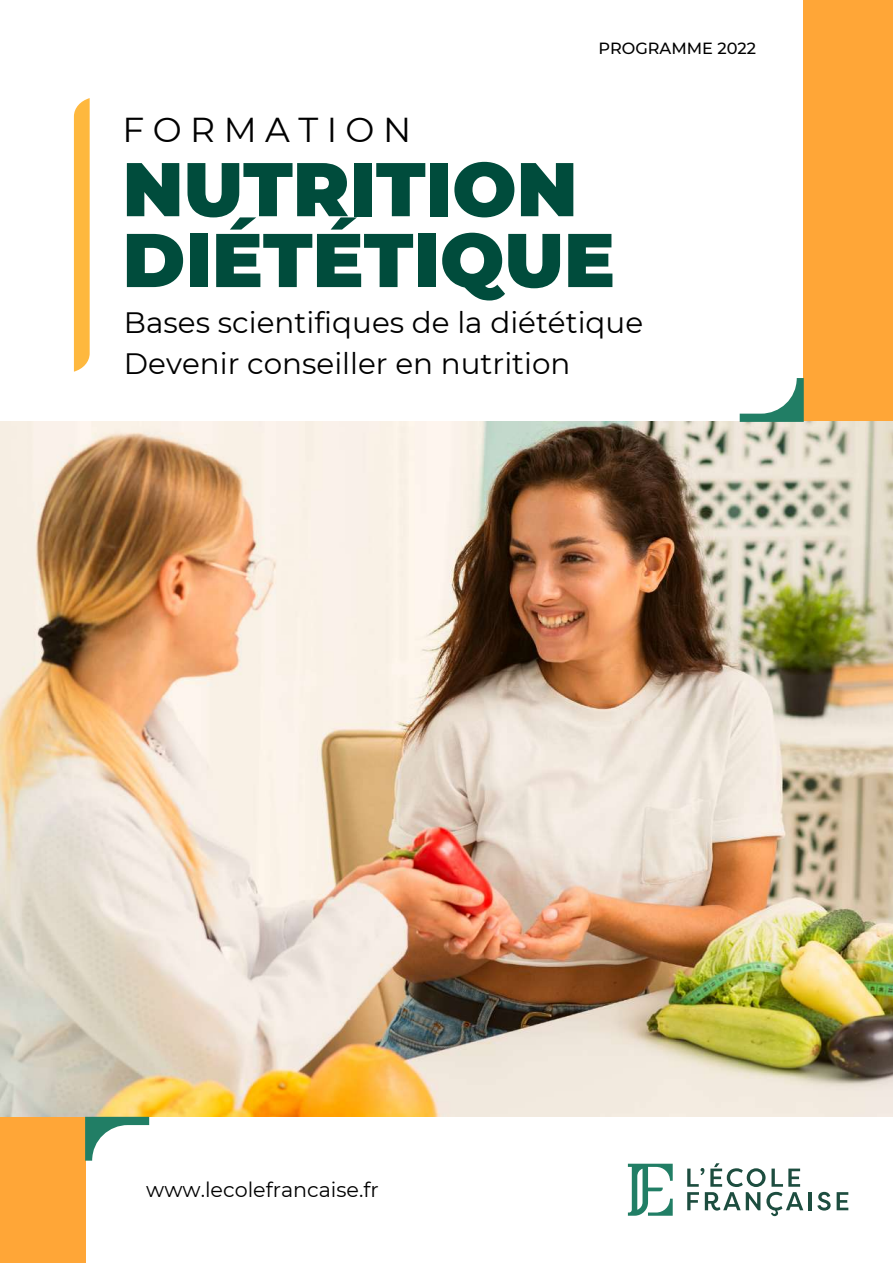
<style>
.page{position:relative;width:893px;height:1264px;background:#fff}
.page>*{position:absolute;margin:0;border:0;box-sizing:border-box;transform-origin:0 0}
.t1{font:900 75.9px/70.8px "Montserrat";color:#004c3c}
.t2{font:34.5px "Montserrat";letter-spacing:.245em;color:#000}
.t3{font:29.4px/40px "Montserrat";color:#000}
.t4{font:20.7px "Montserrat";color:#000}
.t5{font:500 16.2px "Montserrat";color:#000}
</style>
<div class="page">
<div style="left:803px;top:0;width:89px;height:511px;background:#ffa637"></div>
<div style="left:0;top:984px;width:85px;height:278px;background:#ffa637"></div>
<img style="left:0;top:422px;width:892px;height:694px">
<svg style="left:628px;top:1163px;width:44px;height:52px"></svg>
<svg style="left:687px;top:1163px;width:116px;height:53px"></svg>
<hr style="left:808px;top:1192px;width:3px;height:18px;background:#1d4d3f">
<svg style="left:817px;top:1191px;width:13px;height:19px"></svg>
<svg style="left:836px;top:1192px;width:12px;height:18px"></svg>
<svg style="left:74px;top:98px;width:16px;height:273px;background:#febb48"></svg>
<svg style="left:85px;top:1116px;width:64px;height:44px"></svg>
<svg style="left:739px;top:378px;width:64px;height:44px"></svg>
<p class="t5" style="left:598px;top:38px;width:159px">PROGRAMME 2022</p>
<p class="t2" style="left:122px;top:109px;width:290px">FORMATION</p>
<h1 class="t1" style="left:122px;top:154px;width:494px">NUTRITION<br>DIÉTÉTIQUE</h1>
<p class="t3" style="left:124px;top:303px;width:520px">Bases scientifiques de la diététique<br>Devenir conseiller en nutrition</p>
<p class="t4" style="left:146px;top:1176px;width:234px">www.lecolefrancaise.fr</p>
</div>
